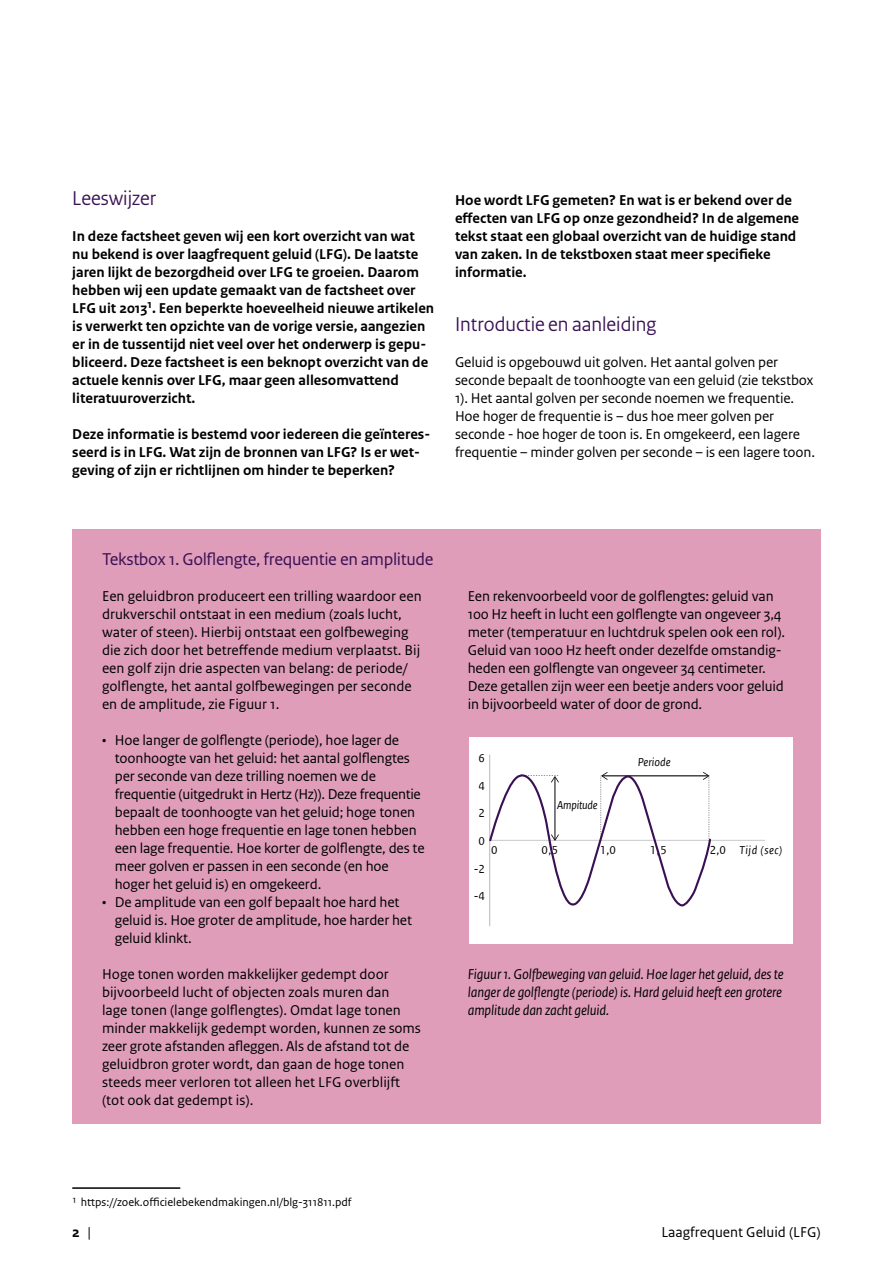
<style>
.page{position:relative;width:893px;height:1263px;background:#fff}
.page>*{position:absolute;margin:0;border:0;box-sizing:border-box;transform-origin:0 0}
._05_RIVM_Paragraafko{font:21px "Rijksoverheid Sans Heading";color:#391053}
.Textbox_KOP{font:18px "Rijksoverheid Sans Text";letter-spacing:-.02em;color:#391053}
._22_RIVM_Kader_Brood{font:15px/18px "Rijksoverheid Sans Text";letter-spacing:-.01em;color:#000}
._09_RIVM_Inleiding{font:700 15px/18px "Rijksoverheid Sans Text";color:#000}
._10_RIVM_Broodtekst{font:15px/18px "Rijksoverheid Sans Text";letter-spacing:-.01em;color:#000}
._22_RIVM_Kader_Brood-2{font:italic 15px/18px "Rijksoverheid Sans Text";letter-spacing:-.01em;color:#000;text-align:justify}
.t1{font:italic 12.15px "Rijksoverheid Sans Text TT";color:#000}
.t2{font:12.15px "Rijksoverheid Sans Text TT";color:#000}
._15_RIVM_Voetnoot{font:12px "Rijksoverheid Sans Text";color:#000}
.s1{font-style:normal}
.s2{font-weight:400}
</style>
<div class="page">
<hr style="left:72px;top:1187px;width:108px;height:2px;background:#000">
<div style="left:72px;top:529px;width:749px;height:594px;background:#df9dba"></div>
<div style="left:469px;top:737px;width:323px;height:206px;background:#fff"></div>
<hr style="left:489px;top:754px;width:1px;height:172px;background:#c9c8cc">
<hr style="left:490px;top:840px;width:275px;height:1px;background:#c9c8cc">
<svg style="left:489px;top:762px;width:223px;height:146px"></svg>
<p class="_05_RIVM_Paragraafko" style="left:72px;top:186px;width:85px">Leeswijzer</p>
<p class="_09_RIVM_Inleiding" style="left:72px;top:227px;width:344px">In deze factsheet geven wij een kort overzicht van wat</p>
<p class="_09_RIVM_Inleiding" style="left:72px;top:245px;width:363px">nu bekend is over laagfrequent geluid (LFG). De laatste jaren lijkt de bezorgdheid over LFG te groeien. Daarom hebben wij een update gemaakt van de factsheet over LFG uit 2013<sup>1</sup>. Een beperkte hoeveelheid nieuwe artikelen is verwerkt ten opzichte van de vorige versie, aangezien</p>
<p class="_09_RIVM_Inleiding" style="left:72px;top:335px;width:357px">er in de tussentijd niet veel over het onderwerp is gepu&shy;bliceerd. Deze factsheet is een beknopt overzicht van de actuele kennis over LFG, maar geen allesomvattend literatuuroverzicht.</p>
<p class="_09_RIVM_Inleiding" style="left:72px;top:425px;width:359px">Deze informatie is bestemd voor iedereen die geïnteres&shy;seerd is in LFG. Wat zijn de bronnen van LFG? Is er wet&shy;geving of zijn er richtlijnen om hinder te beperken?</p>
<p class="_09_RIVM_Inleiding" style="left:455px;top:191px;width:339px">Hoe wordt LFG gemeten? En wat is er bekend over de</p>
<p class="_09_RIVM_Inleiding" style="left:455px;top:209px;width:346px">effecten van LFG op onze gezondheid? In de algemene tekst staat een globaal overzicht van de huidige stand van zaken. In de tekstboxen staat meer specifieke informatie.</p>
<p class="_05_RIVM_Paragraafko" style="left:455px;top:312px;width:203px">Introductie en aanleiding</p>
<p class="_10_RIVM_Broodtekst" style="left:455px;top:353px;width:362px">Geluid is opgebouwd uit golven. Het aantal golven per seconde bepaalt de toonhoogte van een geluid (zie tekstbox 1). Het aantal golven per seconde noemen we frequentie.<br>Hoe hoger de frequentie is – dus hoe meer golven per seconde - hoe hoger de toon is. En omgekeerd, een lagere frequentie – minder golven per seconde – is een lagere toon.</p>
<h3 class="Textbox_KOP" style="left:102px;top:549px;width:333px">Tekstbox 1. Golflengte, frequentie en amplitude</h3>
<p class="_22_RIVM_Kader_Brood" style="left:102px;top:587px;width:321px">Een geluidbron produceert een trilling waardoor een drukverschil ontstaat in een medium (zoals lucht, water of steen). Hierbij ontstaat een golfbeweging die zich door het betreffende medium verplaatst. Bij een golf zijn drie aspecten van belang: de periode/ golflengte, het aantal golfbewegingen per seconde en de amplitude, zie Figuur 1.</p>
<p class="_22_RIVM_Kader_Brood" style="left:115px;top:731px;width:311px;text-indent:-13px">• Hoe langer de golflengte (periode), hoe lager de toonhoogte van het geluid: het aantal golflengtes per seconde van deze trilling noemen we de frequentie (uitgedrukt in Hertz (Hz)). Deze frequentie bepaalt de toonhoogte van het geluid; hoge tonen hebben een hoge frequentie en lage tonen hebben een lage frequentie. Hoe korter de golflengte, des te meer golven er passen in een seconde (en hoe hoger het geluid is) en omgekeerd.</p>
<p class="_22_RIVM_Kader_Brood" style="left:115px;top:893px;width:299px;text-indent:-13px">• De amplitude van een golf bepaalt hoe hard het geluid is. Hoe groter de amplitude, hoe harder het geluid klinkt.</p>
<p class="_22_RIVM_Kader_Brood" style="left:102px;top:965px;width:300px">Hoge tonen worden makkelijker gedempt door bijvoorbeeld lucht of objecten zoals muren dan lage tonen (lange golflengtes). Omdat lage tonen</p>
<p class="_22_RIVM_Kader_Brood" style="left:102px;top:1019px;width:320px">minder makkelijk gedempt worden, kunnen ze soms zeer grote afstanden afleggen. Als de afstand tot de geluidbron groter wordt, dan gaan de hoge tonen steeds meer verloren tot alleen het LFG overblijft (tot ook dat gedempt is).</p>
<p class="_22_RIVM_Kader_Brood" style="left:468px;top:587px;width:319px">Een rekenvoorbeeld voor de golflengtes: geluid van 100 Hz heeft in lucht een golflengte van ongeveer 3,4 meter (temperatuur en luchtdruk spelen ook een rol).<br>Geluid van 1000 Hz heeft onder dezelfde omstandig&shy;heden een golflengte van ongeveer 34 centimeter.<br>Deze getallen zijn weer een beetje anders voor geluid in bijvoorbeeld water of door de grond.</p>
<p class="t2" style="left:479px;top:751px;width:8px">6</p>
<p class="t2" style="left:479px;top:779px;width:8px">4</p>
<p class="t2" style="left:479px;top:806px;width:8px">2</p>
<p class="t2" style="left:479px;top:834px;width:8px">0</p>
<p class="t2" style="left:474px;top:862px;width:13px">-2</p>
<p class="t2" style="left:474px;top:889px;width:13px">-4</p>
<p class="t1" style="left:638px;top:755px;width:34px">Periode</p>
<p class="t1" style="left:557px;top:798px;width:42px">Ampitude</p>
<p class="t2" style="left:491px;top:843px;width:8px">0</p>
<p class="t2" style="left:541px;top:843px;width:18px">0,5</p>
<p class="t2" style="left:600px;top:843px;width:17px">1,0</p>
<p class="t2" style="left:650px;top:843px;width:18px">1,5</p>
<p class="t1" style="left:710px;top:843px;width:74px"><span class="s1">2,0</span> Tijd (sec)</p>
<p class="_22_RIVM_Kader_Brood-2" style="left:468px;top:966px;width:317px">Figuur 1. Golfbeweging van geluid. Hoe lager het geluid, des te langer de golflengte (periode) is. Hard geluid heeft een grotere amplitude dan zacht geluid.</p>
<p class="_15_RIVM_Voetnoot" style="left:72px;top:1195px;width:281px">1 https://zoek.officielebekendmakingen.nl/blg-311811.pdf</p>
<p class="_09_RIVM_Inleiding" style="left:72px;top:1223px;width:20px">2 <span class="s2">|</span></p>
<p class="_22_RIVM_Kader_Brood" style="left:661px;top:1223px;width:161px">Laagfrequent Geluid (LFG)</p>
</div>
